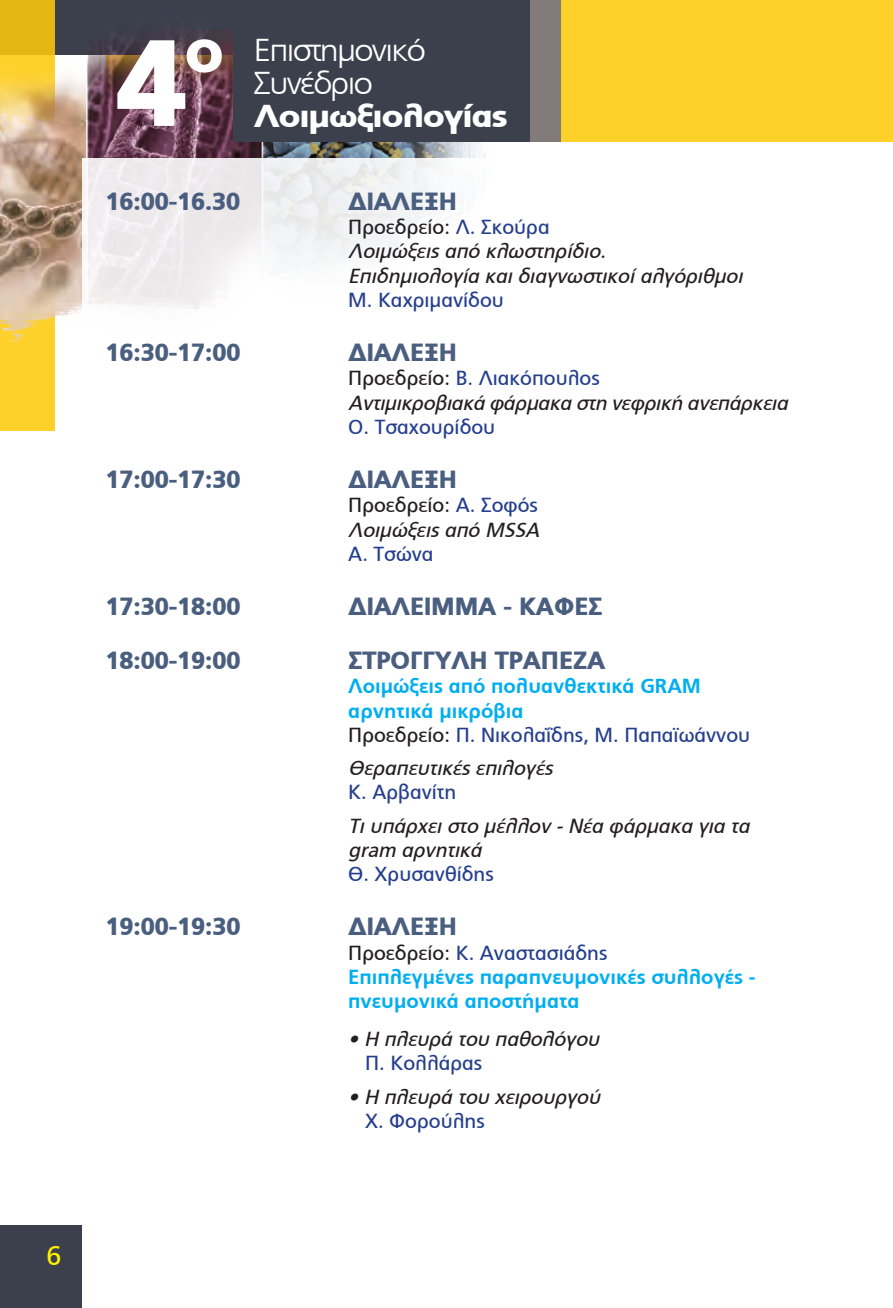
<style>
.page{position:relative;width:893px;height:1308px;background:#fff}
.page>*{position:absolute;margin:0;border:0;box-sizing:border-box;transform-origin:0 0}
.t1{font:900 122.62px "PF Catalog";color:#fff}
.t2{font:900 61.88px "PF Catalog";color:#fff}
.t3{font:300 31.5px/33.1px "PF Catalog";letter-spacing:-.05em;color:#fff;scale:1.09 1}
.t4{font:900 31.5px "PF Catalog";letter-spacing:-.05em;color:#fff;scale:1.09 1}
.t5{font:27px "PF Catalog";color:#fff101}
.t6{font:900 24.75px "PF Catalog";letter-spacing:-.03em;color:#4a5e7f}
.t7{font:italic 20.25px/24.3px "PF Catalog";color:#231f20}
.t8{font:700 20.25px/24.3px "PF Catalog";color:#00aeef}
.t9{font:20.25px "PF Catalog";color:#253f8e}
.s1{font-style:normal}
.s2{font-style:normal;color:#253f8e}
.s3{font-weight:400;color:#231f20}
.s4{font-weight:400;color:#253f8e}
</style>
<div class="page">
<div style="left:107px;top:0;width:786px;height:141px;background:#fed12a"></div>
<div style="left:0;top:0;width:55px;height:430px;background:#fed12a"></div>
<div style="left:0;top:1225px;width:82px;height:82px;background:#3c404d"></div>
<img style="left:0;top:0;width:570px;height:342px">
<div style="left:82px;top:158px;width:729px;height:1067px;background:#fff"></div>
<div style="left:233px;top:0;width:296px;height:141px;background:#3c404d"></div>
<h3 class="t5" style="left:47px;top:1239px;width:17px">6</h3>
<h2 class="t2" style="left:184px;top:14px;width:42px">ο</h2>
<h1 class="t1" style="left:115px;top:11px;width:75px">4</h1>
<h3 class="t3" style="left:254px;top:34px;width:159px">Επιστημονικό<br>Συνέδριο</h3>
<h3 class="t4" style="left:254px;top:98px;width:235px">Λοιμωξιολογίας</h3>
<p class="t6" style="left:105px;top:186px;width:137px">16:00-16.30</p>
<p class="t6" style="left:348px;top:186px;width:111px">ΔΙΑΛΕΞΗ</p>
<p class="t7" style="left:348px;top:215px;width:401px"><span class="s1">Προεδρείο:</span> <span class="s2">Λ. Σκούρα<br></span>Λοιμώξειςαπό κλωστηρίδιο.<br>Επιδημιολογία καιδιαγνωστικοίαλγόριθμοι</p>
<p class="t9" style="left:348px;top:288px;width:157px">Μ. Καχριμανίδου</p>
<p class="t6" style="left:105px;top:338px;width:137px">16:30-17:00</p>
<p class="t6" style="left:348px;top:338px;width:111px">ΔΙΑΛΕΞΗ</p>
<p class="t7" style="left:348px;top:366px;width:446px"><span class="s1">Προεδρείο:</span> <span class="s2">Β. Λιακόπουλος<br></span>Αντιμικροβιακά φάρμακα στη νεφρική ανεπάρκεια</p>
<p class="t9" style="left:348px;top:415px;width:149px">Ο. Τσαχουρίδου</p>
<p class="t6" style="left:105px;top:465px;width:137px">17:00-17:30</p>
<p class="t6" style="left:348px;top:465px;width:111px">ΔΙΑΛΕΞΗ</p>
<p class="t7" style="left:348px;top:493px;width:197px"><span class="s1">Προεδρείο:</span> <span class="s2">Α. Σοφός<br></span>Λοιμώξειςαπό MSSA</p>
<p class="t9" style="left:348px;top:542px;width:87px">Α. Τσώνα</p>
<p class="t6" style="left:105px;top:591px;width:137px">17:30-18:00</p>
<p class="t6" style="left:348px;top:591px;width:256px">ΔΙΑΛΕΙΜΜΑ - ΚΑΦΕΣ</p>
<p class="t6" style="left:105px;top:645px;width:137px">18:00-19:00</p>
<p class="t6" style="left:348px;top:645px;width:259px">ΣΤΡΟΓΓΥΛΗ ΤΡΑΠΕΖΑ</p>
<p class="t8" style="left:348px;top:674px;width:404px">Λοιμώξεις από πολυανθεκτικά GRAM αρνητικά μικρόβια<br><span class="s3">Προεδρείο:</span> <span class="s4">Π. Νικολαΐδης, Μ. Παπαϊωάννου</span></p>
<p class="t7" style="left:348px;top:756px;width:211px">Θεραπευτικέςεπιλογές</p>
<p class="t9" style="left:348px;top:780px;width:110px">Κ. Αρβανίτη</p>
<p class="t7" style="left:348px;top:813px;width:408px">Τιυπάρχειστο μέλλον -Νέα φάρμακα για τα gram αρνητικά</p>
<p class="t9" style="left:348px;top:862px;width:147px">Θ. Χρυσανθίδης</p>
<p class="t6" style="left:105px;top:912px;width:137px">19:00-19:30</p>
<p class="t6" style="left:348px;top:912px;width:111px">ΔΙΑΛΕΞΗ</p>
<p class="t8" style="left:348px;top:940px;width:409px"><span class="s3">Προεδρείο:</span> <span class="s4">Κ. Αναστασιάδης<br></span>Επιπλεγμένες παραπνευμονικές συλλογές - πνευμονικά αποστήματα</p>
<p class="t7" style="left:348px;top:1027px;width:258px">• Η πλευρά του παθολόγου</p>
<p class="t9" style="left:365px;top:1051px;width:119px">Π. Κολλάρας</p>
<p class="t7" style="left:348px;top:1084px;width:258px">• Η πλευρά του χειρουργού</p>
<p class="t9" style="left:365px;top:1109px;width:121px">Χ. Φορούλης</p>
</div>
